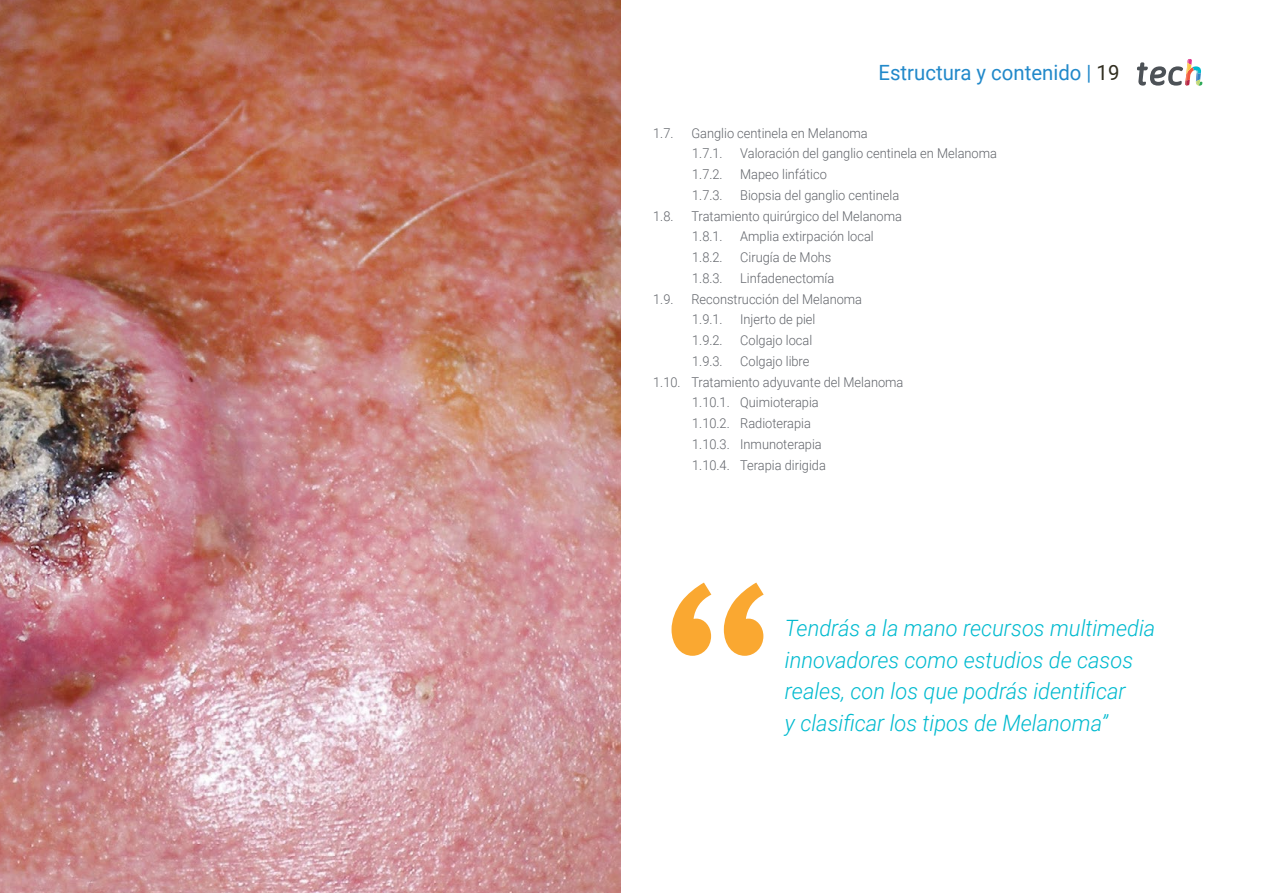
<style>
.page{position:relative;width:1263px;height:893px;background:#fff}
.page>*{position:absolute;margin:0;border:0;box-sizing:border-box;transform-origin:0 0}
.t1{font:italic 300 22.5px/31.5px "Roboto";color:#00bacf}
.t2{font:21px "Roboto";color:#2289ca}
.t3{font:300 13.5px/20.7px "Roboto";color:#61646a;scale:.95 1}
.s1{color:#312e20}
</style>
<div class="page">
<svg style="left:1137px;top:59px;width:65px;height:27px"></svg>
<svg style="left:671px;top:583px;width:93px;height:73px"></svg>
<img style="left:0;top:0;width:621px;height:893px">
<h2 class="t2" style="left:878px;top:57px;width:242px">Estructura y contenido | <span class="s1">19</span></h2>
<p class="t3" style="left:653px;top:122px;width:23px">1.7.</p>
<p class="t3" style="left:691px;top:122px;width:187px">Ganglio centinela en Melanoma<br>1.7.1.</p>
<p class="t3" style="left:740px;top:143px;width:272px">Valoración del ganglio centinela en Melanoma</p>
<p class="t3" style="left:692px;top:164px;width:34px">1.7.2.</p>
<p class="t3" style="left:740px;top:164px;width:93px">Mapeo linfático</p>
<p class="t3" style="left:692px;top:184px;width:34px">1.7.3.</p>
<p class="t3" style="left:740px;top:184px;width:169px">Biopsia del ganglio centinela</p>
<p class="t3" style="left:653px;top:205px;width:23px">1.8.</p>
<p class="t3" style="left:691px;top:205px;width:223px">Tratamiento quirúrgico del Melanoma<br>1.8.1.</p>
<p class="t3" style="left:740px;top:226px;width:142px">Amplia extirpación local</p>
<p class="t3" style="left:692px;top:247px;width:34px">1.8.2.</p>
<p class="t3" style="left:740px;top:247px;width:97px">Cirugía de Mohs</p>
<p class="t3" style="left:692px;top:267px;width:34px">1.8.3.</p>
<p class="t3" style="left:740px;top:267px;width:101px">Linfadenectomía</p>
<p class="t3" style="left:653px;top:288px;width:23px">1.9.</p>
<p class="t3" style="left:691px;top:288px;width:181px">Reconstrucción del Melanoma<br>1.9.1.</p>
<p class="t3" style="left:740px;top:309px;width:81px">Injerto de piel</p>
<p class="t3" style="left:692px;top:330px;width:34px">1.9.2.</p>
<p class="t3" style="left:740px;top:330px;width:77px">Colgajo local</p>
<p class="t3" style="left:692px;top:350px;width:34px">1.9.3.</p>
<p class="t3" style="left:740px;top:350px;width:74px">Colgajo libre</p>
<p class="t3" style="left:653px;top:371px;width:265px">1.10. Tratamiento adyuvante del Melanoma</p>
<p class="t3" style="left:692px;top:392px;width:135px">1.10.1. Quimioterapia</p>
<p class="t3" style="left:692px;top:413px;width:126px">1.10.2. Radioterapia</p>
<p class="t3" style="left:692px;top:433px;width:138px">1.10.3. Inmunoterapia</p>
<p class="t3" style="left:692px;top:454px;width:142px">1.10.4. Terapia dirigida</p>
<h1 class="t1" style="left:785px;top:611px;width:372px">Tendrás a la mano recursos multimedia innovadores como estudios de casos reales, con los que podrás identificar<br>y clasificar los tipos de Melanoma”</h1>
</div>
